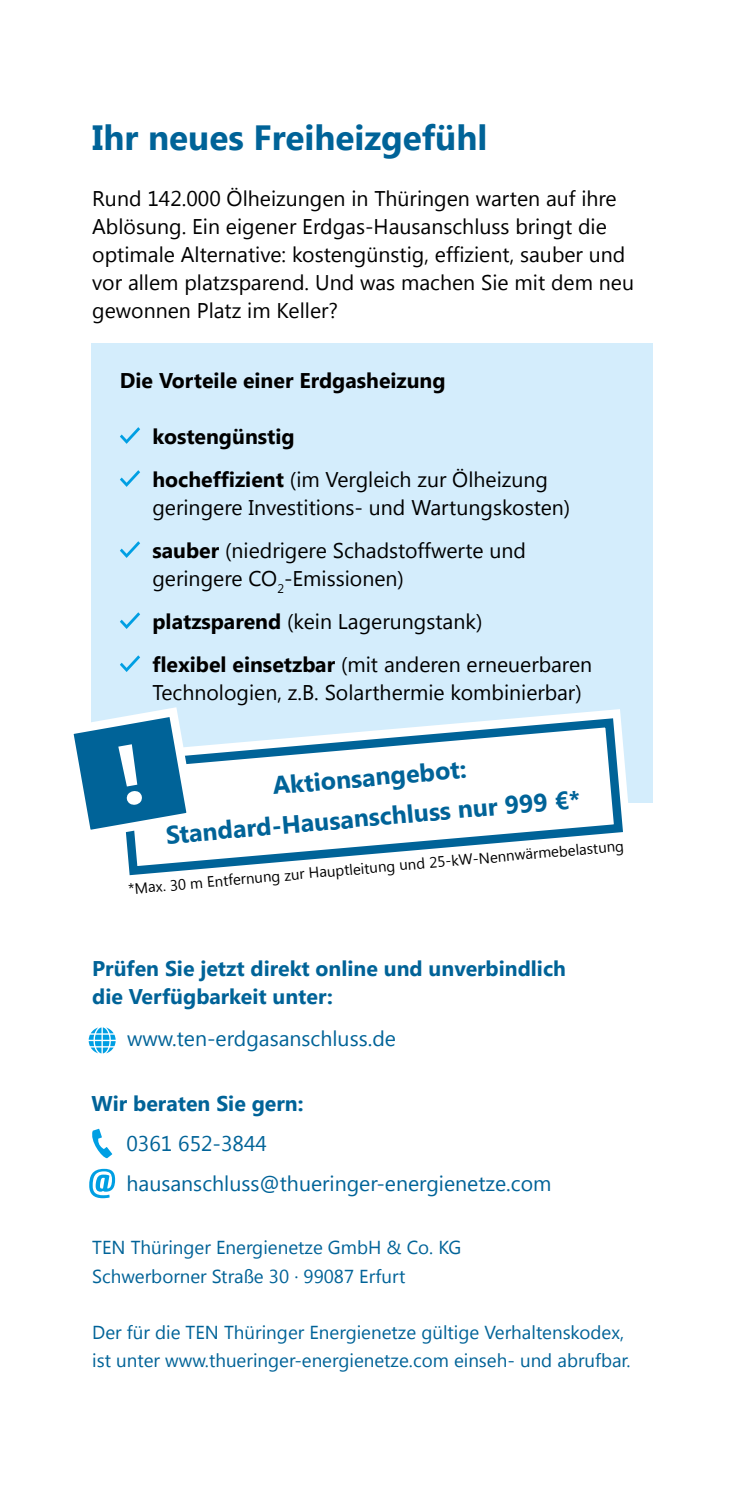
<style>
.page{position:relative;width:745px;height:1489px;background:#fff}
.page>*{position:absolute;margin:0;border:0;box-sizing:border-box;transform-origin:0 0}
.t1{font:700 35px "Segoe UI";color:#006398}
.t2{font:700 25px/40px "Segoe UI";color:#006398;text-align:center}
.t3{font:21.25px/28px "Segoe UI";color:#000}
.t4{font:700 21.25px/28px "Segoe UI";color:#006398}
.t5{font:21.25px/40px "Segoe UI";color:#006398}
.t6{font:700 21.25px/43px "Segoe UI";color:#000}
.t7{font:18.75px/28px "Segoe UI";color:#006398}
.t8{font:15px "Segoe UI";color:#000}
.s1{font-weight:400}
.s2{font-weight:700}
</style>
<div class="page">
<svg style="left:92px;top:1128px;width:20px;height:30px"></svg>
<svg style="left:89px;top:1168px;width:26px;height:30px"></svg>
<svg style="left:89px;top:1027px;width:27px;height:26px"></svg>
<div style="left:91px;top:344px;width:561px;height:459px;background:#d4edfc"></div>
<svg style="left:120px;top:427px;width:20px;height:17px"></svg>
<svg style="left:120px;top:470px;width:20px;height:17px"></svg>
<svg style="left:120px;top:541px;width:20px;height:17px"></svg>
<svg style="left:120px;top:612px;width:20px;height:17px"></svg>
<svg style="left:120px;top:655px;width:20px;height:17px"></svg>
<svg style="left:127px;top:713px;width:500px;height:163px"></svg>
<svg style="left:73px;top:707px;width:128px;height:137px"></svg>
<h1 class="t1" style="left:92px;top:112px;width:396px">Ihr neues Freiheizgefühl</h1>
<p class="t3" style="left:92px;top:183px;width:543px">Rund 142.000 Ölheizungen in Thüringen warten auf ihre Ablösung. Ein eigener Erdgas-Hausanschluss bringt die optimale Alternative: kostengünstig, effizient, sauber und vor allem platzsparend. Und was machen Sie mit dem neu gewonnen Platz im Keller?</p>
<p class="t6" style="left:120px;top:357px;width:327px">Die Vorteile einer Erdgasheizung</p>
<p class="t6" style="left:152px;top:413px;width:397px">kostengünstig<br>hocheffizient <span class="s1">(im Vergleich zur Ölheizung</span></p>
<p class="t3" style="left:152px;top:485px;width:419px;line-height:43px">geringere Investitions- und Wartungskosten) <span class="s2">sauber</span> (niedrigere Schadstoffwerte und</p>
<p class="t3" style="left:152px;top:556px;width:441px;line-height:43px">geringere CO<sub>2</sub>-Emissionen)<br><span class="s2">platzsparend</span> (kein Lagerungstank)<br><span class="s2">flexibel einsetzbar</span> (mit anderen erneuerbaren</p>
<p class="t3" style="left:152px;top:677px;width:430px">Technologien, z.B. Solarthermie kombinierbar)</p>
<p class="t2" style="left:160px;top:773px;width:417px;rotate:-5deg">Aktionsangebot:<br>Standard-Hausanschluss nur 999 €*</p>
<p class="t8" style="left:127px;top:878px;width:498px;rotate:-5deg">*Max. 30 m Entfernung zur Hauptleitung und 25-kW-Nennwärmebelastung</p>
<p class="t4" style="left:92px;top:953px;width:475px">Prüfen Sie jetzt direkt online und unverbindlich die Verfügbarkeit unter:</p>
<p class="t5" style="left:127px;top:1017px;width:270px">www.ten-erdgasanschluss.de</p>
<p class="t4" style="left:91px;top:1088px;width:213px">Wir beraten Sie gern:</p>
<p class="t5" style="left:126px;top:1122px;width:426px">0361 652-3844 hausanschluss@thueringer-energienetze.com</p>
<p class="t7" style="left:92px;top:1232px;width:370px">TEN Thüringer Energienetze GmbH &amp; Co. KG<br>Schwerborner Straße 30 · 99087 Erfurt</p>
<p class="t7" style="left:92px;top:1316px;width:539px">Der für die TEN Thüringer Energienetze gültige Verhaltenskodex, ist unter www.thueringer-energienetze.com einseh- und abrufbar.</p>
</div>
